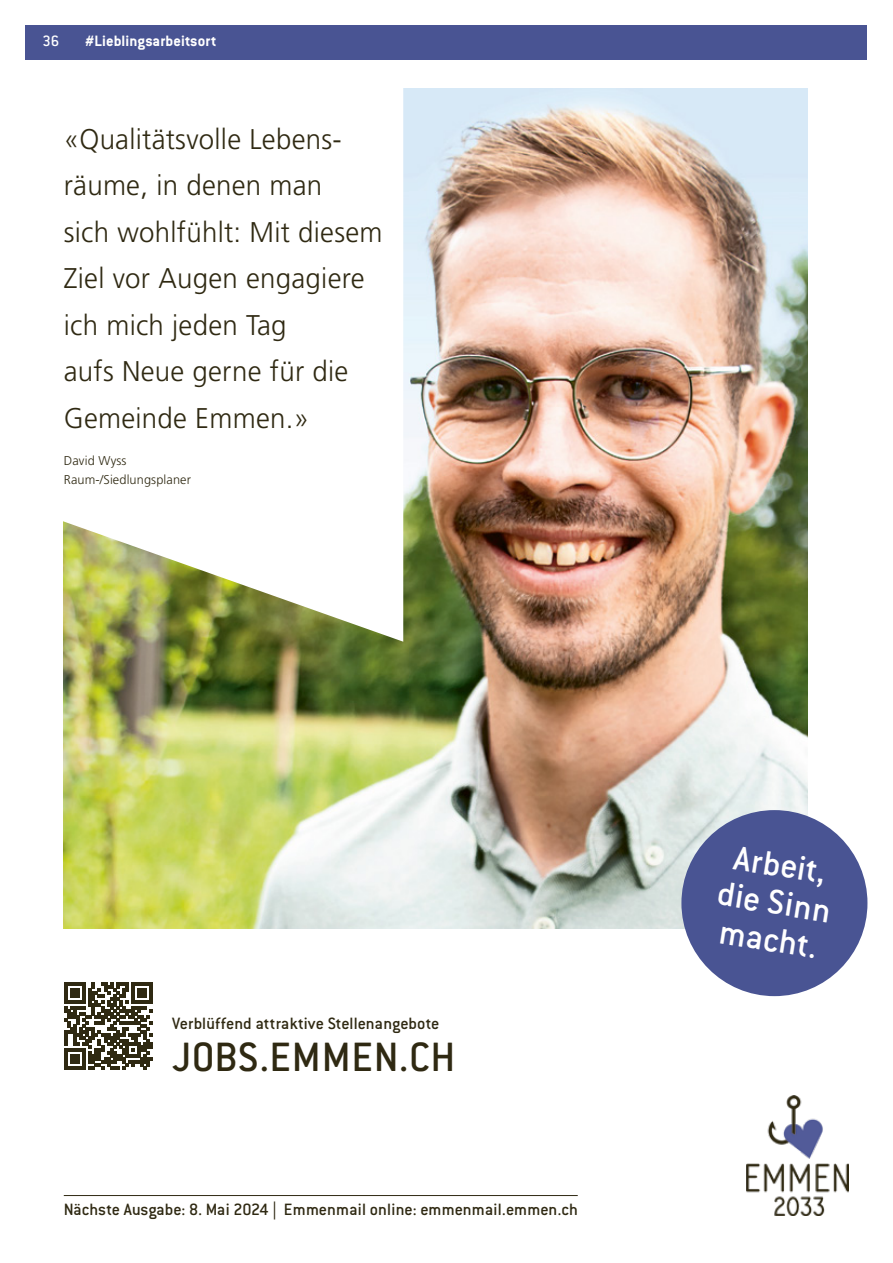
<style>
.page{position:relative;width:893px;height:1263px;background:#fff}
.page>*{position:absolute;margin:0;border:0;box-sizing:border-box;transform-origin:0 0}
.t1{font:500 45px "Conduit ITC Std";letter-spacing:.015em;color:#2f2912}
.t2{font:500 37.5px/37.5px "Conduit ITC Std";color:#fff}
.t3{font:300 28.5px/46.5px "Frutiger LT Std";letter-spacing:.01em;color:#2f2912}
.t4{font:500 18px "Conduit ITC Std";color:#2f2912}
.t5{font:700 16.5px "Conduit ITC Std";letter-spacing:.01em;color:#fff}
.t6{font:500 16.5px "Conduit ITC Std";color:#fff}
.t7{font:300 12.75px/19.5px "Frutiger LT Std";letter-spacing:.01em;color:#2f2912}
</style>
<div class="page">
<div style="left:26px;top:26px;width:841px;height:34px;background:#495493"></div>
<img style="left:746px;top:1095px;width:102px;height:121px">
<svg style="left:65px;top:982px;width:87px;height:88px"></svg>
<hr style="left:64px;top:1195px;width:514px;height:1px;background:#2f2912">
<img style="left:64px;top:89px;width:744px;height:840px">
<div style="left:681px;top:810px;width:186px;height:186px;background:#495493;border-radius:50%"></div>
<svg style="left:63px;top:89px;width:340px;height:553px"></svg>
<p class="t6" style="left:43px;top:31px;width:18px">36</p>
<p class="t5" style="left:85px;top:31px;width:133px">#Lieblingsarbeitsort</p>
<p class="t3" style="left:64px;top:116px;width:320px">«Qualitätsvolle Lebens&shy;räume, in denen man<br>sich wohlfühlt: Mit diesem<br>Ziel vor Augen engagiere ich mich jeden Tag<br>aufs Neue gerne für die<br>Gemeinde Emmen.»</p>
<p class="t7" style="left:64px;top:450px;width:129px">David Wyss<br>Raum-/Siedlungsplaner</p>
<p class="t4" style="left:172px;top:1013px;width:269px">Verblüffend attraktive Stellenangebote</p>
<h1 class="t1" style="left:172px;top:1031px;width:285px">JOBS.EMMEN.CH</h1>
<p class="t4" style="left:64px;top:1199px;width:516px">Nächste Ausgabe: 8. Mai 2024 | Emmenmail online: emmenmail.emmen.ch</p>
<h2 class="t2" style="left:726px;top:837px;width:116px;rotate:9deg">Arbeit, die Sinn macht.</h2>
</div>
